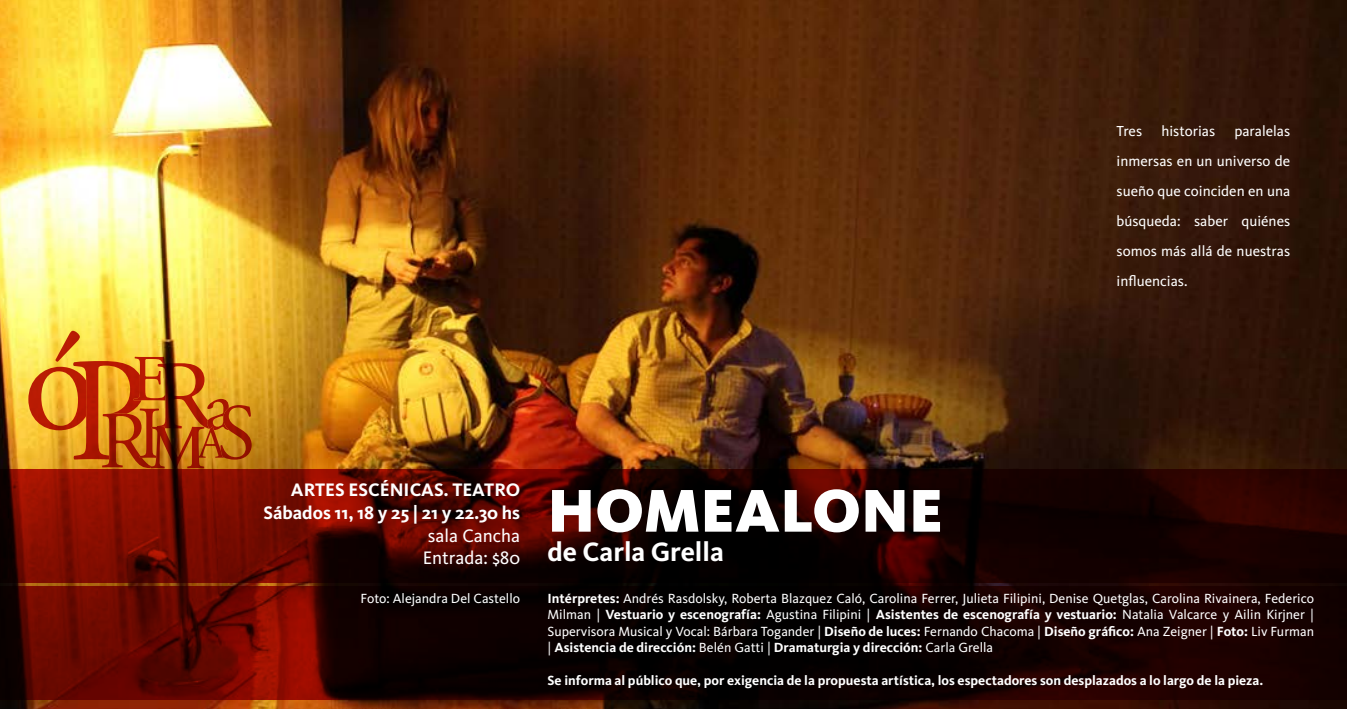
<style>
.page{position:relative;width:1347px;height:709px;background:#fff}
.page>*{position:absolute;margin:0;border:0;box-sizing:border-box;transform-origin:0 0}
.t1{font:900 62.5px "Kievit";color:#fff}
.t2{font:700 27.5px "Kievit";color:#fff}
.t3{font:700 18.75px/22.5px "Kievit";color:#fff;text-align:right}
.t4{font:18.75px/22.5px "Kievit";color:#fff}
.t5{font:15px/30px "Kievit";color:#fff;text-align:justify}
.t6{font:13.75px/16.2px "Kievit";color:#fff;text-align:justify}
.t7{font:700 13.75px "Kievit";color:#fff}
.s1{font-weight:700}
</style>
<div class="page">
<img style="left:0;top:0;width:1346px;height:709px">
<svg style="left:0;top:469px;width:1346px;height:113px;background:#370400"></svg>
<svg style="left:0;top:586px;width:1346px;height:114px;background:#240200"></svg>
<svg style="left:28px;top:331px;width:224px;height:138px;background:#d68b25"></svg>
<p class="t5" style="left:1116px;top:116px;width:27px">Tres</p>
<p class="t5" style="left:1161px;top:116px;width:55px">historias</p>
<p class="t5" style="left:1116px;top:116px;width:175px;text-indent:118px">paralelas inmersas en un universo de sueño que coinciden en una búsqueda: saber quiénes somos más allá de nuestras influencias.</p>
<h3 class="t3" style="left:263px;top:479px;width:258px">ARTES ESCÉNICAS. TEATRO<br>Sábados 11, 18 y 25 | 21 y 22.30 hs</h3>
<h3 class="t4" style="left:423px;top:524px;width:99px">sala Cancha<br>Entrada: $80</h3>
<p class="t6" style="left:360px;top:590px;width:161px">Foto: Alejandra Del Castello</p>
<h1 class="t1" style="left:547px;top:472px;width:397px">HOMEALONE</h1>
<h2 class="t2" style="left:547px;top:535px;width:178px">de Carla Grella</h2>
<p class="t6" style="left:547px;top:590px;width:768px"><span class="s1">Intérpretes:</span> Andrés Rasdolsky, Roberta Blazquez Caló, Carolina Ferrer, Julieta Filipini, Denise Quetglas, Carolina Rivainera, Federico Milman | <span class="s1">Vestuario y escenografía:</span> Agustina Filipini | <span class="s1">Asistentes de escenografía y vestuario:</span> Natalia Valcarce y Ailin Kirjner | Supervisora Musical y Vocal: Bárbara Togander | <span class="s1">Diseño de luces:</span> Fernando Chacoma | <span class="s1">Diseño gráfico:</span> Ana Zeigner | <span class="s1">Foto:</span> Liv Furman | <span class="s1">Asistencia de dirección:</span> Belén Gatti | <span class="s1">Dramaturgia y dirección:</span> Carla Grella</p>
<p class="t7" style="left:547px;top:672px;width:717px">Se informa al público que, por exigencia de la propuesta artística, los espectadores son desplazados a lo largo de la pieza.</p>
</div>
